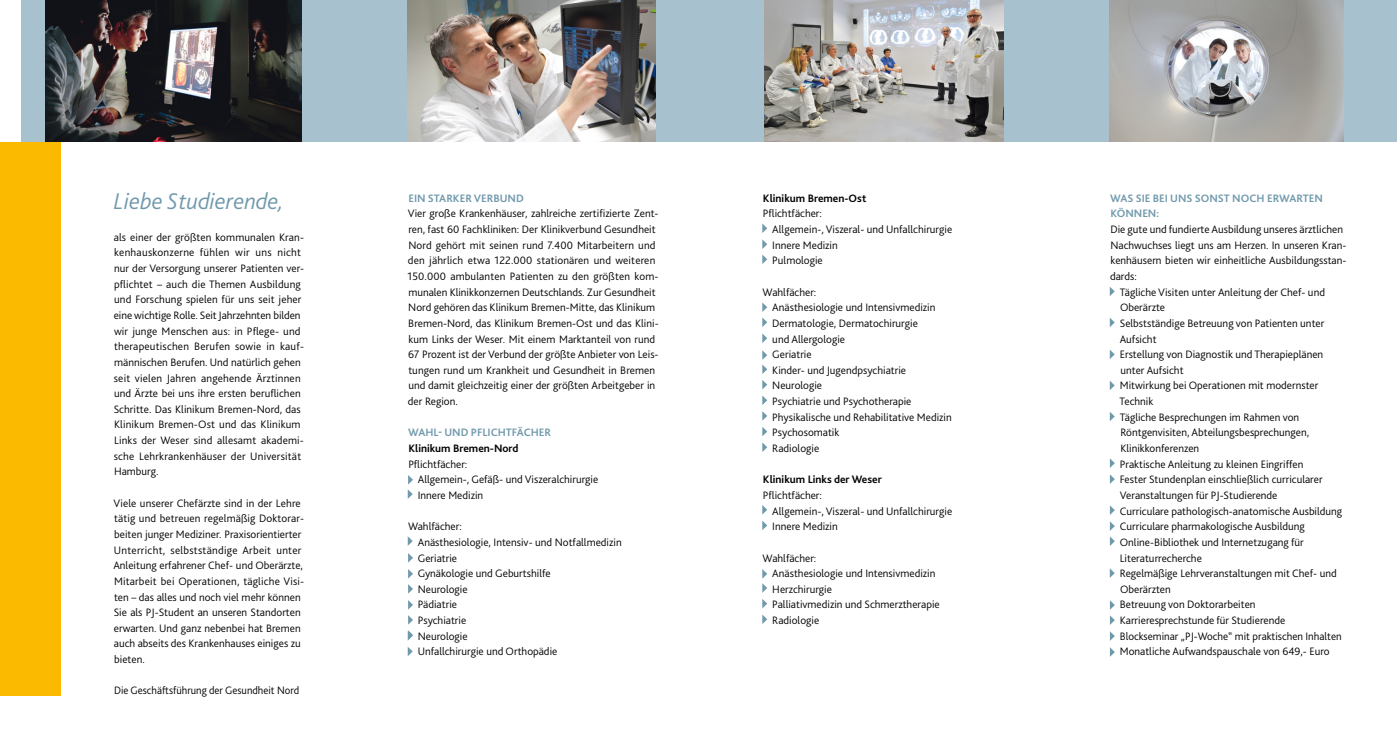
<style>
.page{position:relative;width:1397px;height:745px;background:#fff}
.page>*{position:absolute;margin:0;border:0;box-sizing:border-box;transform-origin:0 0}
.t1{font:italic 300 23.75px "Bliss 2";color:#7199ac}
.t2{font:300 11.25px/15.6px "Bliss 2";color:#000}
.t3{font:700 11.25px/15.6px "Bliss 2";color:#7199ac}
.t4{font:700 11.25px "Bliss 2";color:#000}
.t5{font:300 11.25px "Bliss 2";color:#000;scale:.96 1}
</style>
<div class="page">
<div style="left:0;top:142px;width:60px;height:552px;background:#fbba00"></div>
<svg style="left:407px;top:536px;width:5px;height:9px"></svg>
<svg style="left:407px;top:647px;width:5px;height:8px"></svg>
<svg style="left:762px;top:395px;width:5px;height:10px"></svg>
<svg style="left:762px;top:411px;width:5px;height:9px"></svg>
<svg style="left:762px;top:427px;width:5px;height:9px"></svg>
<svg style="left:762px;top:442px;width:5px;height:9px"></svg>
<svg style="left:762px;top:505px;width:5px;height:9px"></svg>
<svg style="left:762px;top:521px;width:5px;height:9px"></svg>
<svg style="left:762px;top:599px;width:5px;height:9px"></svg>
<svg style="left:762px;top:614px;width:5px;height:9px"></svg>
<div style="left:21px;top:0;width:1375px;height:142px;background:#a8c1cf"></div>
<svg style="left:407px;top:475px;width:6px;height:23px"></svg>
<svg style="left:408px;top:553px;width:5px;height:9px"></svg>
<svg style="left:408px;top:569px;width:5px;height:24px"></svg>
<svg style="left:407px;top:600px;width:6px;height:40px"></svg>
<svg style="left:762px;top:223px;width:5px;height:10px"></svg>
<svg style="left:762px;top:239px;width:5px;height:25px"></svg>
<svg style="left:762px;top:333px;width:5px;height:10px"></svg>
<svg style="left:1109px;top:287px;width:5px;height:9px"></svg>
<svg style="left:1109px;top:350px;width:5px;height:9px"></svg>
<svg style="left:1109px;top:381px;width:5px;height:9px"></svg>
<svg style="left:1109px;top:412px;width:5px;height:9px"></svg>
<svg style="left:1109px;top:568px;width:5px;height:9px"></svg>
<svg style="left:1109px;top:474px;width:5px;height:9px"></svg>
<svg style="left:1109px;top:505px;width:5px;height:9px"></svg>
<svg style="left:1109px;top:521px;width:5px;height:9px"></svg>
<svg style="left:1109px;top:536px;width:5px;height:9px"></svg>
<svg style="left:1109px;top:458px;width:5px;height:9px"></svg>
<svg style="left:1109px;top:615px;width:5px;height:9px"></svg>
<svg style="left:1109px;top:600px;width:5px;height:9px"></svg>
<svg style="left:1109px;top:631px;width:5px;height:9px"></svg>
<svg style="left:1109px;top:647px;width:5px;height:9px"></svg>
<svg style="left:1109px;top:318px;width:5px;height:9px"></svg>
<img style="left:45px;top:0;width:256px;height:142px">
<img style="left:764px;top:0;width:239px;height:142px">
<img style="left:1109px;top:0;width:234px;height:142px">
<img style="left:407px;top:0;width:249px;height:142px">
<svg style="left:762px;top:569px;width:5px;height:23px"></svg>
<svg style="left:762px;top:350px;width:5px;height:39px"></svg>
<svg style="left:762px;top:302px;width:5px;height:25px"></svg>
<h1 class="t1" style="left:114px;top:187px;width:171px">Liebe Studierende,</h1>
<p class="t2" style="left:114px;top:229px;width:192px">als einer der größten kommunalen Kran&shy;kenhauskonzerne fühlen wir uns nicht nur der Versorgung unserer Patienten ver&shy;pflichtet – auch die Themen Ausbildung und Forschung spielen für uns seit jeher eine wichtige Rolle. Seit Jahrzehnten bilden wir junge Menschen aus: in Pflege- und therapeutischen Berufen sowie in kauf&shy;männischen Berufen. Und natürlich gehen seit vielen Jahren angehende Ärztinnen und Ärzte bei uns ihre ersten beruflichen Schritte. Das Klinikum Bremen-Nord, das Klinikum Bremen-Ost und das Klinikum Links der Weser sind allesamt akademi&shy;sche Lehrkrankenhäuser der Universität Hamburg.</p>
<p class="t2" style="left:113px;top:494px;width:192px">Viele unserer Chefärzte sind in der Lehre tätig und betreuen regelmäßig Doktorar&shy;beiten junger Mediziner. Praxisorientierter Unterricht, selbstständige Arbeit unter Anleitung erfahrener Chef- und Oberärzte, Mitarbeit bei Operationen, tägliche Visi&shy;ten – das alles und noch viel mehr können Sie als PJ-Student an unseren Standorten erwarten. Und ganz nebenbei hat Bremen auch abseits des Krankenhauses einiges zu bieten.</p>
<p class="t5" style="left:114px;top:683px;width:194px">Die Geschäftsführung der Gesundheit Nord</p>
<p class="t3" style="left:408px;top:190px;width:117px">EIN STARKER VERBUND</p>
<p class="t2" style="left:407px;top:205px;width:253px">Vier große Krankenhäuser, zahlreiche zertifizierte Zent&shy;ren, fast 60 Fachkliniken: Der Klinikverbund Gesundheit Nord gehört mit seinen rund 7.400 Mitarbeitern und den jährlich etwa 122.000 stationären und weiteren 150.000 ambulanten Patienten zu den größten kom&shy;munalen Klinikkonzernen Deutschlands. Zur Gesundheit Nord gehören das Klinikum Bremen-Mitte, das Klinikum Bremen-Nord, das Klinikum Bremen-Ost und das Klini&shy;kum Links der Weser. Mit einem Marktanteil von rund 67 Prozent ist der Verbund der größte Anbieter von Leis&shy;tungen rund um Krankheit und Gesundheit in Bremen und damit gleichzeitig einer der größten Arbeitgeber in der Region.</p>
<p class="t3" style="left:408px;top:424px;width:144px">WAHL- UND PFLICHTFÄCHER</p>
<p class="t4" style="left:408px;top:441px;width:112px">Klinikum Bremen-Nord</p>
<p class="t2" style="left:417px;top:455px;width:182px;text-indent:-9px">Pflichtfächer:<br>Allgemein-, Gefäß- und Viszeralchirurgie<br>Innere Medizin</p>
<p class="t2" style="left:417px;top:518px;width:205px;text-indent:-10px">Wahlfächer:<br>Anästhesiologie, Intensiv- und Notfallmedizin<br>Geriatrie<br>Gynäkologie und Geburtshilfe<br>Neurologie<br>Pädiatrie<br>Psychiatrie<br>Neurologie<br>Unfallchirurgie und Orthopädie</p>
<p class="t4" style="left:762px;top:191px;width:105px">Klinikum Bremen-Ost</p>
<p class="t2" style="left:772px;top:205px;width:181px;text-indent:-9px">Pflichtfächer:<br>Allgemein-, Viszeral- und Unfallchirurgie<br>Innere Medizin<br>Pulmologie</p>
<p class="t2" style="left:772px;top:283px;width:181px;text-indent:-10px">Wahlfächer:<br>Anästhesiologie und Intensivmedizin<br>Dermatologie, Dermatochirurgie<br>und Allergologie<br>Geriatrie<br>Kinder- und Jugendpsychiatrie<br>Neurologie<br>Psychiatrie und Psychotherapie<br>Physikalische und Rehabilitative Medizin<br>Psychosomatik<br>Radiologie</p>
<p class="t4" style="left:762px;top:472px;width:120px">Klinikum Links der Weser</p>
<p class="t2" style="left:772px;top:487px;width:181px;text-indent:-9px">Pflichtfächer:<br>Allgemein-, Viszeral- und Unfallchirurgie<br>Innere Medizin</p>
<p class="t2" style="left:772px;top:549px;width:169px;text-indent:-10px">Wahlfächer:<br>Anästhesiologie und Intensivmedizin<br>Herzchirurgie<br>Palliativmedizin und Schmerztherapie<br>Radiologie</p>
<p class="t3" style="left:1109px;top:190px;width:214px">WAS SIE BEI UNS SONST NOCH ERWARTEN<br>KÖNNEN:</p>
<p class="t2" style="left:1110px;top:221px;width:234px">Die gute und fundierte Ausbildung unseres ärztlichen</p>
<p class="t2" style="left:1110px;top:237px;width:237px">Nachwuchses liegt uns am Herzen. In unseren Kran-</p>
<p class="t2" style="left:1110px;top:252px;width:237px">kenhäusern bieten wir einheitliche Ausbildungsstan-</p>
<p class="t2" style="left:1109px;top:268px;width:28px">dards:</p>
<p class="t2" style="left:1119px;top:283px;width:207px">Tägliche Visiten unter Anleitung der Chef- und</p>
<p class="t2" style="left:1119px;top:299px;width:47px">Oberärzte</p>
<p class="t2" style="left:1119px;top:315px;width:206px">Selbstständige Betreuung von Patienten unter</p>
<p class="t2" style="left:1119px;top:330px;width:38px">Aufsicht</p>
<p class="t2" style="left:1119px;top:346px;width:205px">Erstellung von Diagnostik und Therapieplänen</p>
<p class="t2" style="left:1120px;top:362px;width:65px">unter Aufsicht</p>
<p class="t2" style="left:1119px;top:377px;width:200px">Mitwirkung bei Operationen mit modernster</p>
<p class="t2" style="left:1119px;top:393px;width:35px">Technik</p>
<p class="t2" style="left:1119px;top:408px;width:181px">Tägliche Besprechungen im Rahmen von</p>
<p class="t2" style="left:1120px;top:424px;width:190px">Röntgenvisiten, Abteilungsbesprechungen,</p>
<p class="t2" style="left:1120px;top:440px;width:80px">Klinikkonferenzen</p>
<p class="t2" style="left:1119px;top:455px;width:185px">Praktische Anleitung zu kleinen Eingriffen</p>
<p class="t2" style="left:1119px;top:471px;width:204px">Fester Stundenplan einschließlich curricularer</p>
<p class="t2" style="left:1119px;top:487px;width:159px">Veranstaltungen für PJ-Studierende</p>
<p class="t2" style="left:1119px;top:502px;width:224px">Curriculare pathologisch-anatomische Ausbildung</p>
<p class="t2" style="left:1119px;top:518px;width:186px">Curriculare pharmakologische Ausbildung</p>
<p class="t2" style="left:1119px;top:533px;width:185px">Online-Bibliothek und Internetzugang für</p>
<p class="t2" style="left:1119px;top:549px;width:84px">Literaturrecherche</p>
<p class="t2" style="left:1119px;top:565px;width:218px">Regelmäßige Lehrveranstaltungen mit Chef- und</p>
<p class="t2" style="left:1119px;top:580px;width:52px">Oberärzten</p>
<p class="t2" style="left:1119px;top:596px;width:137px">Betreuung von Doktorarbeiten</p>
<p class="t2" style="left:1119px;top:612px;width:167px">Karrieresprechstunde für Studierende</p>
<p class="t2" style="left:1119px;top:627px;width:223px">Blockseminar „PJ-Woche“ mit praktischen Inhalten</p>
<p class="t2" style="left:1119px;top:643px;width:211px">Monatliche Aufwandspauschale von 649,- Euro</p>
</div>
